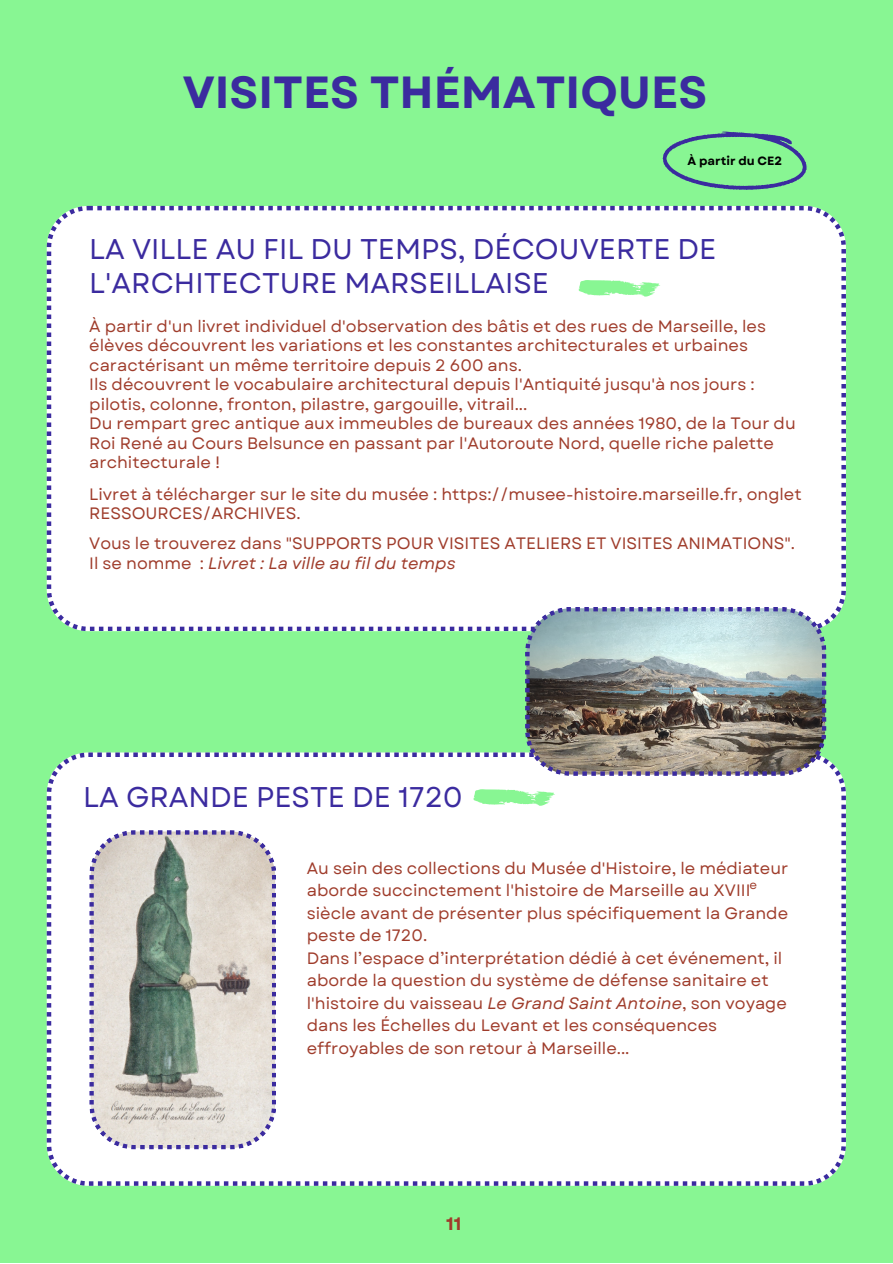
<style>
.page{position:relative;width:893px;height:1264px;background:#fff}
.page>*{position:absolute;margin:0;border:0;box-sizing:border-box;transform-origin:0 0}
.t1{font:700 45px "Garet";color:#3b2b9f}
.t2{font:28.5px/33.8px "Garet";color:#3b2b9f}
.t3{font:700 18px "Garet";color:#9f3c2b}
.t4{font:16.5px/22.5px "Garet";color:#9f3c2b}
.t5{font:italic 16.5px "Garet";color:#9f3c2b}
.t6{font:700 12px "Garet";color:#000}
.t7{font:12px "Garet";color:#9f3c2b}
.s1{font-style:normal}
.s2{font-style:italic}
</style>
<div class="page">
<div style="left:0;top:0;width:892px;height:1262px;background:#88f693"></div>
<div style="left:47px;top:752px;width:798px;height:433px;background:#fff"></div>
<div style="left:47px;top:206px;width:798px;height:425px;background:#fff"></div>
<svg style="left:578px;top:280px;width:82px;height:16px"></svg>
<svg style="left:473px;top:789px;width:82px;height:16px"></svg>
<svg style="left:662px;top:131px;width:145px;height:59px"></svg>
<svg style="left:89px;top:830px;width:187px;height:319px;background:#c0bfba"></svg>
<img style="left:525px;top:607px;width:301px;height:168px">
<p class="t1" style="left:183px;top:60px;width:526px">VISITES THÉMATIQUES</p>
<p class="t6" style="left:687px;top:152px;width:96px">À partir du CE2</p>
<p class="t2" style="left:89px;top:233px;width:628px">LA VILLE AU FIL DU TEMPS, DÉCOUVERTE DE<br>L'ARCHITECTURE MARSEILLAISE</p>
<p class="t4" style="left:89px;top:316px;width:678px;line-height:19.5px">À partir d'un livret individuel d'observation des bâtis et des rues de Marseille, les élèves découvrent les variations et les constantes architecturales et urbaines caractérisant un même territoire depuis 2 600 ans.</p>
<p class="t4" style="left:89px;top:375px;width:667px;line-height:19.5px">Ils découvrent le vocabulaire architectural depuis l'Antiquité jusqu'à nos jours : pilotis, colonne, fronton, pilastre, gargouille, vitrail...</p>
<p class="t4" style="left:89px;top:414px;width:708px;line-height:19.5px">Du rempart grec antique aux immeubles de bureaux des années 1980, de la Tour du<br>Roi René au Cours Belsunce en passant par l'Autoroute Nord, quelle riche palette architecturale !</p>
<p class="t4" style="left:89px;top:484px;width:714px;line-height:19.5px">Livret à télécharger sur le site du musée : https://musee-histoire.marseille.fr, onglet<br>RESSOURCES/ARCHIVES.</p>
<p class="t4" style="left:89px;top:532px;width:707px">Vous le trouverez dans "SUPPORTS POUR VISITES ATELIERS ET VISITES ANIMATIONS".</p>
<p class="t5" style="left:89px;top:551px;width:368px"><span class="s1">Il se nomme :</span> Livret : La ville au fil du temps</p>
<p class="t2" style="left:83px;top:779px;width:381px">LA GRANDE PESTE DE 1720</p>
<p class="t4" style="left:307px;top:856px;width:483px">Au sein des collections du Musée d'Histoire, le médiateur aborde succinctement l'histoire de Marseille au XVIII siècle avant de présenter plus spécifiquement la Grande peste de 1720.</p>
<p class="t4" style="left:307px;top:946px;width:481px">Dans l’espace d’interprétation dédié à cet événement, il aborde la question du système de défense sanitaire et l'histoire du vaisseau <span class="s2">Le Grand Saint Antoine</span>, son voyage dans les Échelles du Levant et les conséquences effroyables de son retour à Marseille...</p>
<p class="t7" style="left:749px;top:876px;width:9px">e</p>
<p class="t3" style="left:446px;top:1210px;width:17px">11</p>
</div>
